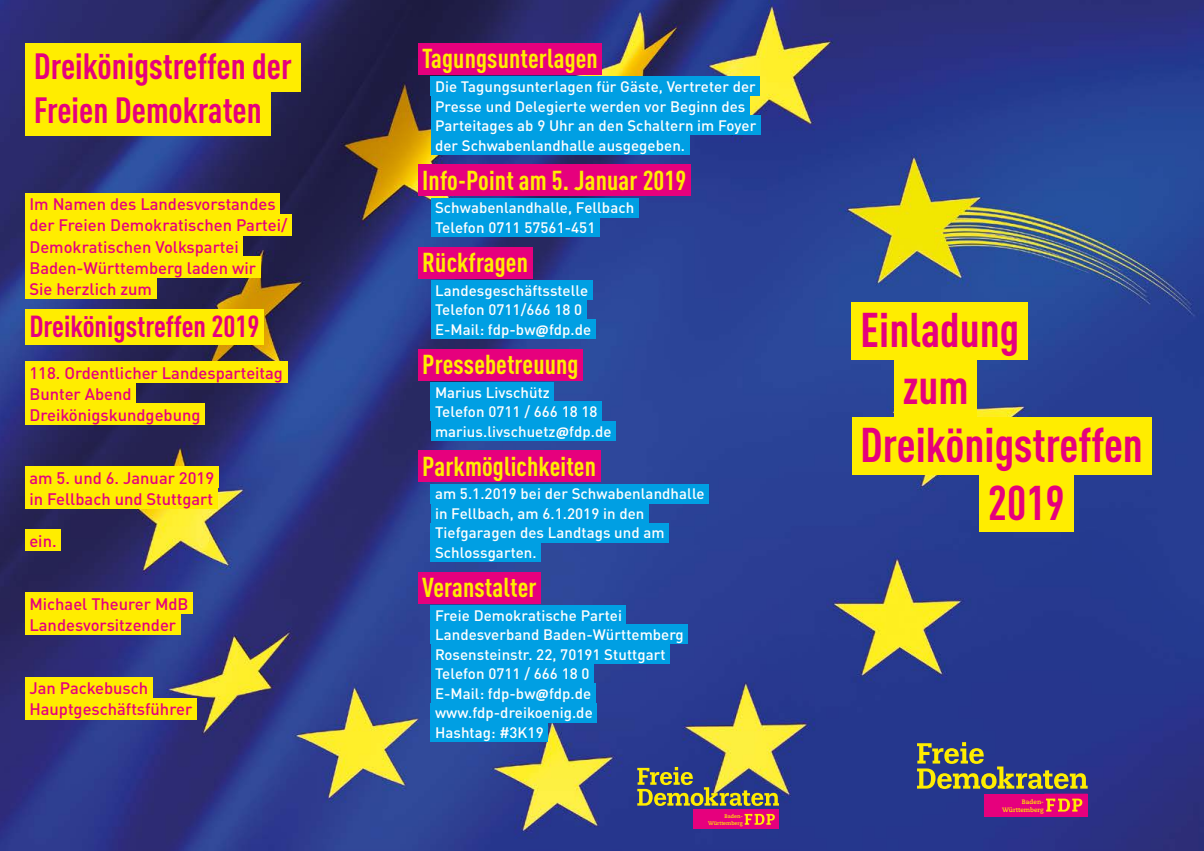
<style>
.page{position:relative;width:1204px;height:851px;background:#fff}
.page>*{position:absolute;margin:0;border:0;box-sizing:border-box;transform-origin:0 0}
.t1{font:700 condensed 48px "DINOT";color:#e6007d}
.t2{font:700 condensed 36px/43.2px "DINOT";color:#e6007d}
.t3{font:700 condensed 30px "DINOT";color:#e6007d}
.t4{font:700 condensed 27px "DINOT";letter-spacing:.005em;color:#ffed00}
.t5{font:500 16.5px/21px "DINOT";color:#e6007d}
.t6{font:500 15px/19.5px "DINOT";letter-spacing:.005em;color:#fff}
.t7{font:700 6.3px/8.1px "Caecilia LT Std";color:#ffed00;text-align:right}
.t8{font:700 5.25px/6.8px "Caecilia LT Std";color:#ffed00;text-align:right}
.s1{font-family:"Calibri";font-weight:700}
</style>
<div class="page">
<img style="left:0;top:0;width:1203px;height:850px">
<div style="left:418px;top:43px;width:184px;height:32px;background:#e6007d"></div>
<div style="left:431px;top:76px;width:329px;height:20px;background:#009fe3"></div>
<div style="left:431px;top:96px;width:318px;height:20px;background:#009fe3"></div>
<div style="left:431px;top:115px;width:329px;height:20px;background:#009fe3"></div>
<div style="left:431px;top:135px;width:258px;height:20px;background:#009fe3"></div>
<div style="left:418px;top:165px;width:272px;height:31px;background:#e6007d"></div>
<div style="left:431px;top:198px;width:207px;height:20px;background:#009fe3"></div>
<div style="left:431px;top:217px;width:168px;height:20px;background:#009fe3"></div>
<div style="left:418px;top:247px;width:114px;height:31px;background:#e6007d"></div>
<div style="left:431px;top:280px;width:161px;height:20px;background:#009fe3"></div>
<div style="left:431px;top:299px;width:155px;height:20px;background:#009fe3"></div>
<div style="left:431px;top:319px;width:164px;height:20px;background:#009fe3"></div>
<div style="left:418px;top:349px;width:164px;height:31px;background:#e6007d"></div>
<div style="left:431px;top:382px;width:123px;height:20px;background:#009fe3"></div>
<div style="left:431px;top:401px;width:170px;height:20px;background:#009fe3"></div>
<div style="left:431px;top:421px;width:184px;height:20px;background:#009fe3"></div>
<div style="left:418px;top:450px;width:182px;height:32px;background:#e6007d"></div>
<div style="left:431px;top:483px;width:277px;height:20px;background:#009fe3"></div>
<div style="left:431px;top:503px;width:217px;height:20px;background:#009fe3"></div>
<div style="left:431px;top:522px;width:238px;height:20px;background:#009fe3"></div>
<div style="left:431px;top:542px;width:110px;height:20px;background:#009fe3"></div>
<div style="left:418px;top:572px;width:122px;height:31px;background:#e6007d"></div>
<div style="left:431px;top:605px;width:195px;height:20px;background:#009fe3"></div>
<div style="left:431px;top:624px;width:257px;height:20px;background:#009fe3"></div>
<div style="left:431px;top:644px;width:238px;height:20px;background:#009fe3"></div>
<div style="left:431px;top:663px;width:162px;height:20px;background:#009fe3"></div>
<div style="left:431px;top:683px;width:164px;height:20px;background:#009fe3"></div>
<div style="left:431px;top:702px;width:166px;height:20px;background:#009fe3"></div>
<div style="left:431px;top:722px;width:117px;height:20px;background:#009fe3"></div>
<div style="left:25px;top:193px;width:255px;height:22px;background:#ffed00"></div>
<div style="left:25px;top:214px;width:266px;height:22px;background:#ffed00"></div>
<div style="left:25px;top:235px;width:218px;height:22px;background:#ffed00"></div>
<div style="left:25px;top:256px;width:235px;height:22px;background:#ffed00"></div>
<div style="left:25px;top:277px;width:131px;height:22px;background:#ffed00"></div>
<div style="left:25px;top:309px;width:239px;height:36px;background:#ffed00"></div>
<div style="left:25px;top:361px;width:262px;height:22px;background:#ffed00"></div>
<div style="left:25px;top:382px;width:111px;height:22px;background:#ffed00"></div>
<div style="left:25px;top:403px;width:180px;height:22px;background:#ffed00"></div>
<div style="left:25px;top:466px;width:193px;height:22px;background:#ffed00"></div>
<div style="left:25px;top:487px;width:192px;height:22px;background:#ffed00"></div>
<div style="left:25px;top:529px;width:36px;height:22px;background:#ffed00"></div>
<div style="left:25px;top:592px;width:168px;height:22px;background:#ffed00"></div>
<div style="left:25px;top:613px;width:155px;height:22px;background:#ffed00"></div>
<div style="left:25px;top:676px;width:127px;height:22px;background:#ffed00"></div>
<div style="left:25px;top:697px;width:171px;height:22px;background:#ffed00"></div>
<svg style="left:638px;top:766px;width:140px;height:39px;background:#7e805b"></svg>
<div style="left:692px;top:809px;width:86px;height:19px;background:#e6007d"></div>
<svg style="left:744px;top:813px;width:30px;height:11px"></svg>
<div style="left:25px;top:43px;width:275px;height:49px;background:#ffed00"></div>
<div style="left:25px;top:87px;width:245px;height:48px;background:#ffed00"></div>
<div style="left:851px;top:301px;width:176px;height:58px;background:#ffed00"></div>
<div style="left:894px;top:359px;width:83px;height:58px;background:#ffed00"></div>
<div style="left:851px;top:417px;width:300px;height:57px;background:#ffed00"></div>
<div style="left:979px;top:474px;width:94px;height:58px;background:#ffed00"></div>
<svg style="left:917px;top:742px;width:170px;height:46px;background:#606766"></svg>
<div style="left:983px;top:793px;width:104px;height:23px;background:#e6007d"></div>
<svg style="left:1046px;top:798px;width:36px;height:13px"></svg>
<h2 class="t2" style="left:34px;top:45px;width:260px">Dreikönigstreffen der<br>Freien Demokraten</h2>
<p class="t5" style="left:29px;top:193px;width:259px">Im Namen des Landesvorstandes der Freien Demokratischen Partei/<br>Demokratischen Volkspartei<br>Baden-Württemberg laden wir<br>Sie herzlich zum</p>
<h3 class="t3" style="left:29px;top:307px;width:232px">Dreikönigstreffen 2019</h3>
<p class="t5" style="left:29px;top:361px;width:255px">118. Ordentlicher Landesparteitag<br>Bunter Abend<br>Dreikönigskundgebung</p>
<p class="t5" style="left:29px;top:466px;width:186px">am 5. und 6. Januar 2019 in Fellbach und Stuttgart</p>
<p class="t5" style="left:29px;top:529px;width:29px">ein.</p>
<p class="t5" style="left:29px;top:592px;width:161px">Michael Theurer MdB<br>Landesvorsitzender</p>
<p class="t5" style="left:29px;top:676px;width:164px">Jan Packebusch<br>Hauptgeschäftsführer</p>
<h3 class="t4" style="left:422px;top:42px;width:177px">Tagungsunterlagen</h3>
<p class="t6" style="left:435px;top:76px;width:323px">Die Tagungsunterlagen für Gäste, Vertreter der Presse und Delegierte werden vor Beginn des Parteitages ab 9 Uhr an den Schaltern im Foyer der Schwabenlandhalle ausgegeben.</p>
<h3 class="t4" style="left:422px;top:164px;width:266px">Info-Point am 5. Januar 2019</h3>
<p class="t6" style="left:435px;top:198px;width:201px">Schwabenlandhalle, Fellbach<br>Telefon 0711 57561-451</p>
<h3 class="t4" style="left:422px;top:246px;width:107px">Rückfragen</h3>
<p class="t6" style="left:435px;top:280px;width:158px">Landesgeschäftsstelle<br>Telefon 0711/666 18 0<br>E-Mail: fdp-bw<span class="s1">@</span>fdp.de</p>
<h3 class="t4" style="left:422px;top:348px;width:158px">Pressebetreuung</h3>
<p class="t6" style="left:435px;top:382px;width:178px">Marius Livschütz<br>Telefon 0711 / 666 18 18 marius.livschuetz<span class="s1">@</span>fdp.de</p>
<h3 class="t4" style="left:422px;top:449px;width:175px">Parkmöglichkeiten</h3>
<p class="t6" style="left:435px;top:483px;width:271px">am 5.1.2019 bei der Schwabenlandhalle in Fellbach, am 6.1.2019 in den<br>Tiefgaragen des Landtags und am<br>Schlossgarten.</p>
<h3 class="t4" style="left:422px;top:571px;width:116px">Veranstalter</h3>
<p class="t6" style="left:435px;top:605px;width:250px">Freie Demokratische Partei<br>Landesverband Baden-Württemberg<br>Rosensteinstr. 22, 70191 Stuttgart<br>Telefon 0711 / 666 18 0<br>E-Mail: fdp-bw<span class="s1">@</span>fdp.de www.fdp-dreikoenig.de<br>Hashtag: #3K19</p>
<p class="t8" style="left:708px;top:812px;width:36px">Baden-<br>Württemberg</p>
<h1 class="t1" style="left:860px;top:300px;width:161px">Einladung</h1>
<h1 class="t1" style="left:902px;top:358px;width:67px">zum</h1>
<h1 class="t1" style="left:860px;top:416px;width:284px">Dreikönigstreffen</h1>
<h1 class="t1" style="left:987px;top:473px;width:78px">2019</h1>
<p class="t7" style="left:1001px;top:797px;width:43px">Baden-<br>Württemberg</p>
</div>
